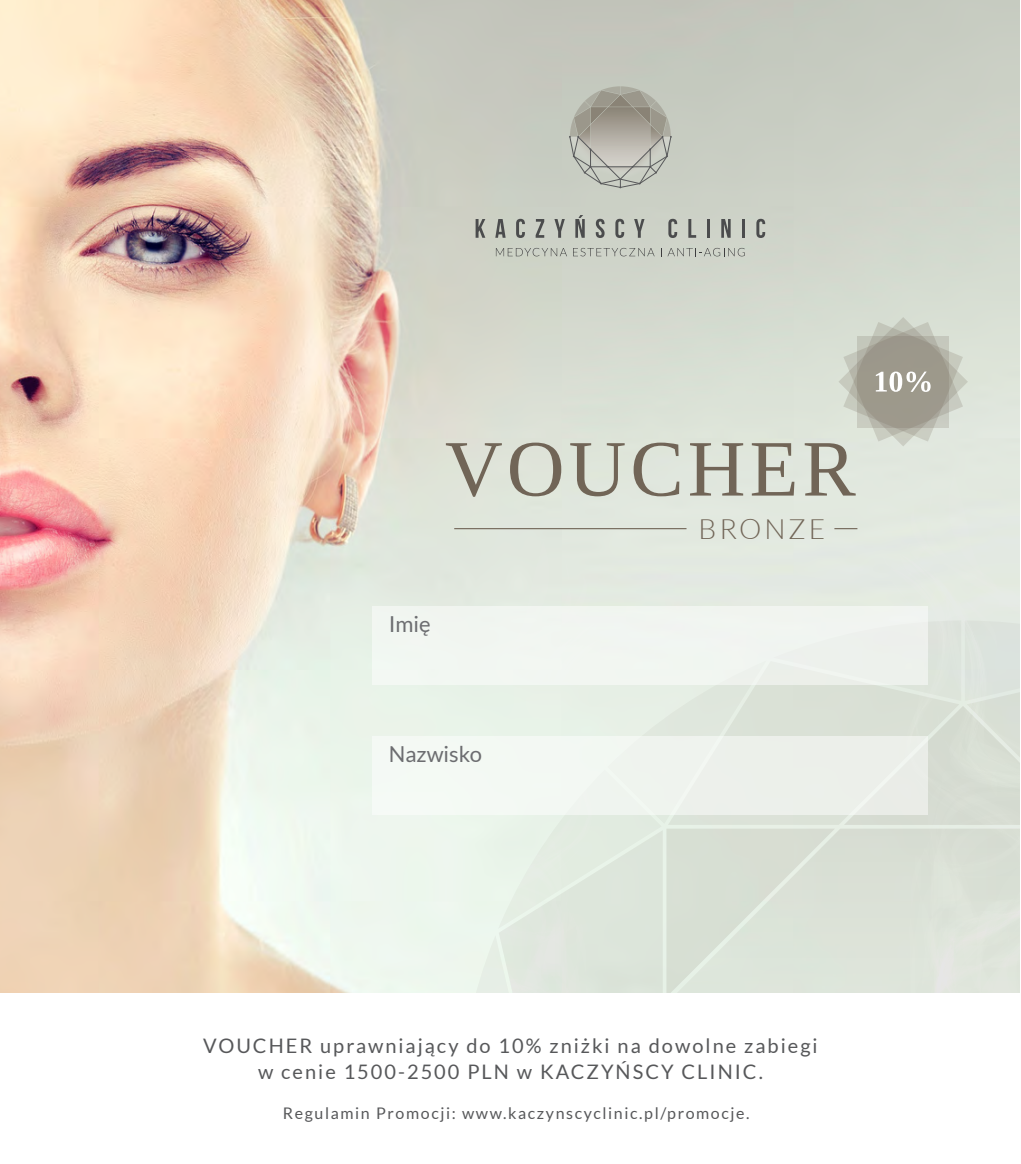
<style>
.page{position:relative;width:1021px;height:1164px;background:#fff}
.page>*{position:absolute;margin:0;border:0;box-sizing:border-box;transform-origin:0 0}
.t1{font:80px "Tinos";letter-spacing:.05em;color:#716557}
.t2{font:300 28px "Lato";letter-spacing:.1em;color:#716557}
.t3{font:22px "Lato";color:#6c6d70}
.t4{font:20px/26px "Lato";letter-spacing:.1em;color:#57585a;text-align:center}
.t5{font:16px "Lato";letter-spacing:.1em;color:#57585a}
</style>
<div class="page">
<img style="left:0;top:0;width:1019px;height:993px">
<div style="left:916px;top:472px;width:103px;height:67px;background:#e2e9e0"></div>
<svg style="left:330px;top:544px;width:689px;height:449px;background:#e2eae0"></svg>
<svg style="left:883px;top:557px;width:136px;height:436px;background:#dce2d9"></svg>
<svg style="left:569px;top:86px;width:102px;height:102px;background:#b1b1a7"></svg>
<svg style="left:475px;top:219px;width:10px;height:19px"></svg>
<svg style="left:495px;top:219px;width:10px;height:19px"></svg>
<svg style="left:535px;top:219px;width:9px;height:19px"></svg>
<svg style="left:554px;top:219px;width:11px;height:19px"></svg>
<svg style="left:575px;top:215px;width:9px;height:23px"></svg>
<svg style="left:595px;top:219px;width:9px;height:19px"></svg>
<svg style="left:634px;top:219px;width:10px;height:19px"></svg>
<svg style="left:688px;top:219px;width:8px;height:19px"></svg>
<hr style="left:706px;top:219px;width:3px;height:19px;background:#4b4c4d">
<svg style="left:721px;top:219px;width:9px;height:19px"></svg>
<hr style="left:742px;top:219px;width:3px;height:19px;background:#4b4c4d">
<svg style="left:516px;top:219px;width:9px;height:19px"></svg>
<svg style="left:615px;top:219px;width:9px;height:19px"></svg>
<svg style="left:668px;top:219px;width:9px;height:19px"></svg>
<svg style="left:756px;top:219px;width:9px;height:19px"></svg>
<svg style="left:496px;top:248px;width:71px;height:8px"></svg>
<svg style="left:573px;top:248px;width:81px;height:8px"></svg>
<svg style="left:667px;top:248px;width:78px;height:8px"></svg>
<div style="left:373px;top:606px;width:555px;height:78px;background:#f1f5f1"></div>
<div style="left:373px;top:736px;width:555px;height:79px;background:#eff4ee"></div>
<hr style="left:454px;top:528px;width:232px;height:1px;background:#716557">
<svg style="left:834px;top:528px;width:23px;height:1px"></svg>
<svg style="left:838px;top:317px;width:129px;height:129px;background:#bdbeb2"></svg>
<h1 class="t1" style="left:445px;top:417px;width:412px">VOUCHER</h1>
<p class="t3" style="left:389px;top:612px;width:43px">Imię</p>
<p class="t3" style="left:389px;top:742px;width:95px">Nazwisko</p>
<h2 class="t2" style="left:698px;top:514px;width:128px">BRONZE</h2>
<p class="t4" style="left:203px;top:1032px;width:616px">VOUCHER uprawniający do 10% zniżki na dowolne zabiegi w cenie 1500-2500 PLN w KACZYŃSCY CLINIC.</p>
<p class="t5" style="left:283px;top:1104px;width:468px">Regulamin Promocji: www.kaczynscyclinic.pl/promocje.</p>
</div>
